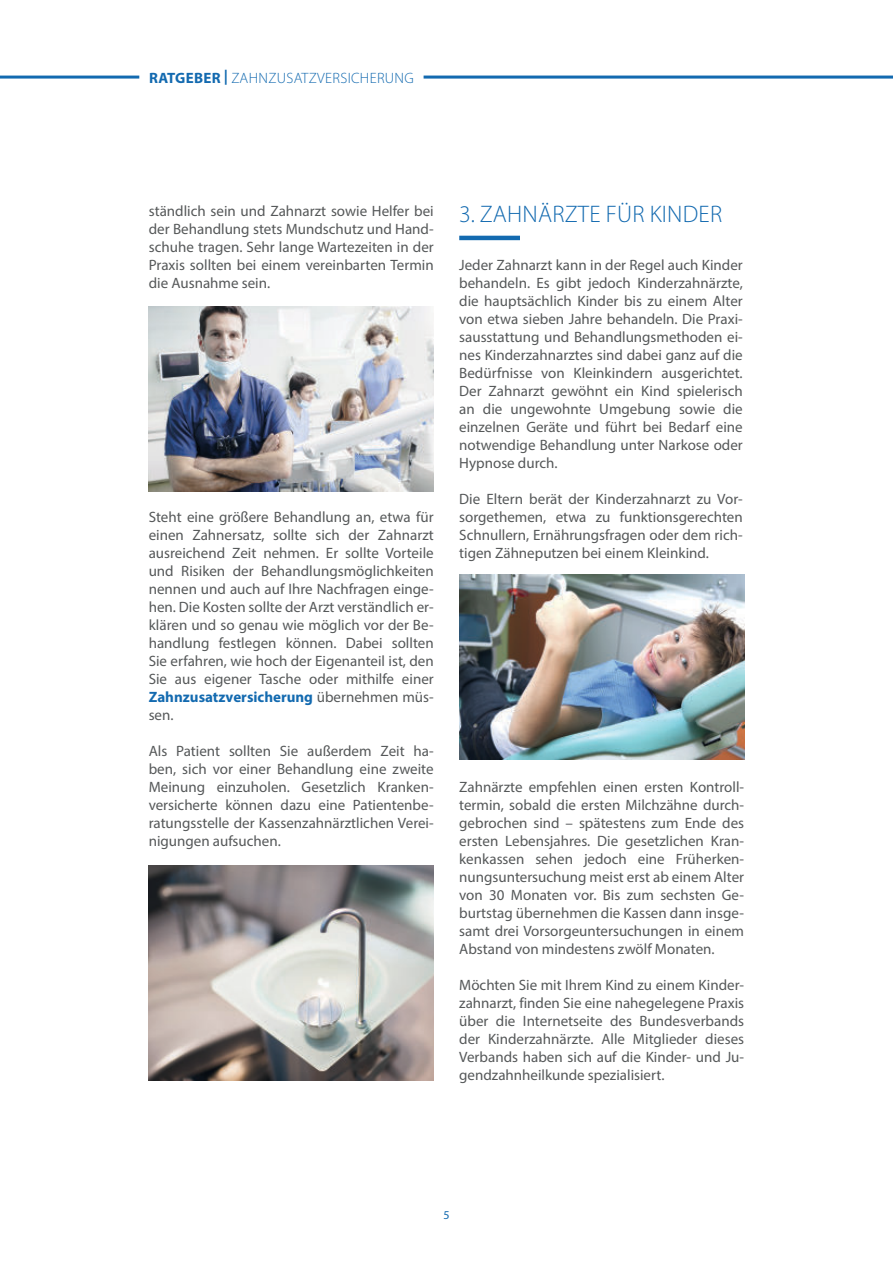
<style>
.page{position:relative;width:893px;height:1263px;background:#fff}
.page>*{position:absolute;margin:0;border:0;box-sizing:border-box;transform-origin:0 0}
.t1{font:300 24px "Myriad Pro";letter-spacing:.01em;color:#136ab0}
.t2{font:15px/18px "Myriad Pro";color:#555859;text-align:justify}
.t3{font:300 15px "Myriad Pro";letter-spacing:.02em;color:#136ab0}
.t4{font:12px "Myriad Pro";color:#136ab0}
.s1{font-weight:700}
.s2{font-weight:700;color:#136ab0}
</style>
<div class="page">
<hr style="left:0;top:76px;width:139px;height:3px;background:#136ab0">
<hr style="left:424px;top:76px;width:469px;height:3px;background:#136ab0">
<hr style="left:459px;top:236px;width:61px;height:4px;background:#136ab0">
<img style="left:149px;top:306px;width:285px;height:186px">
<img style="left:149px;top:865px;width:285px;height:215px">
<img style="left:459px;top:575px;width:285px;height:185px">
<p class="t3" style="left:149px;top:71px;width:266px"><span class="s1">RATGEBER |</span> ZAHNZUSATZVERSICHERUNG</p>
<p class="t2" style="left:149px;top:202px;width:286px">ständlich sein und Zahnarzt sowie Helfer bei der Behandlung stets Mundschutz und Hand&shy;schuhe tragen. Sehr lange Wartezeiten in der Praxis sollten bei einem vereinbarten Termin die Ausnahme sein.</p>
<p class="t2" style="left:149px;top:508px;width:287px">Steht eine größere Behandlung an, etwa für einen Zahnersatz, sollte sich der Zahnarzt ausreichend Zeit nehmen. Er sollte Vorteile und Risiken der Behandlungsmöglichkeiten nennen und auch auf Ihre Nachfragen einge&shy;hen. Die Kosten sollte der Arzt verständlich er&shy;klären und so genau wie möglich vor der Be&shy;handlung festlegen können. Dabei sollten Sie erfahren, wie hoch der Eigenanteil ist, den Sie aus eigener Tasche oder mithilfe einer <span class="s2">Zahnzusatzversicherung</span> übernehmen müs&shy;sen.</p>
<p class="t2" style="left:149px;top:742px;width:287px">Als Patient sollten Sie außerdem Zeit ha&shy;ben, sich vor einer Behandlung eine zweite Meinung einzuholen. Gesetzlich Kranken&shy;versicherte können dazu eine Patientenbe&shy;ratungsstelle der Kassenzahnärztlichen Verei&shy;nigungen aufsuchen.</p>
<h1 class="t1" style="left:459px;top:203px;width:264px">3. ZAHNÄRZTE FÜR KINDER</h1>
<p class="t2" style="left:459px;top:256px;width:285px">Jeder Zahnarzt kann in der Regel auch Kinder behandeln. Es gibt jedoch Kinderzahnärzte, die hauptsächlich Kinder bis zu einem Alter von etwa sieben Jahre behandeln. Die Praxi&shy;sausstattung und Behandlungsmethoden ei&shy;nes Kinderzahnarztes sind dabei ganz auf die Bedürfnisse von Kleinkindern ausgerichtet.<br>Der Zahnarzt gewöhnt ein Kind spielerisch an die ungewohnte Umgebung sowie die einzelnen Geräte und führt bei Bedarf eine notwendige Behandlung unter Narkose oder Hypnose durch.</p>
<p class="t2" style="left:459px;top:490px;width:285px">Die Eltern berät der Kinderzahnarzt zu Vor&shy;sorgethemen, etwa zu funktionsgerechten Schnullern, Ernährungsfragen oder dem rich&shy;tigen Zähneputzen bei einem Kleinkind.</p>
<p class="t2" style="left:459px;top:778px;width:286px">Zahnärzte empfehlen einen ersten Kontroll&shy;termin, sobald die ersten Milchzähne durch&shy;gebrochen sind – spätestens zum Ende des ersten Lebensjahres. Die gesetzlichen Kran&shy;kenkassen sehen jedoch eine Früherken&shy;nungsuntersuchung meist erst ab einem Alter von 30 Monaten vor. Bis zum sechsten Ge&shy;burtstag übernehmen die Kassen dann insge&shy;samt drei Vorsorgeuntersuchungen in einem Abstand von mindestens zwölf Monaten.</p>
<p class="t2" style="left:459px;top:976px;width:286px">Möchten Sie mit Ihrem Kind zu einem Kinder&shy;zahnarzt, finden Sie eine nahegelegene Praxis über die Internetseite des Bundesverbands der Kinderzahnärzte. Alle Mitglieder dieses Verbands haben sich auf die Kinder- und Ju&shy;gendzahnheilkunde spezialisiert.</p>
<p class="t4" style="left:443px;top:1209px;width:8px">5</p>
</div>
